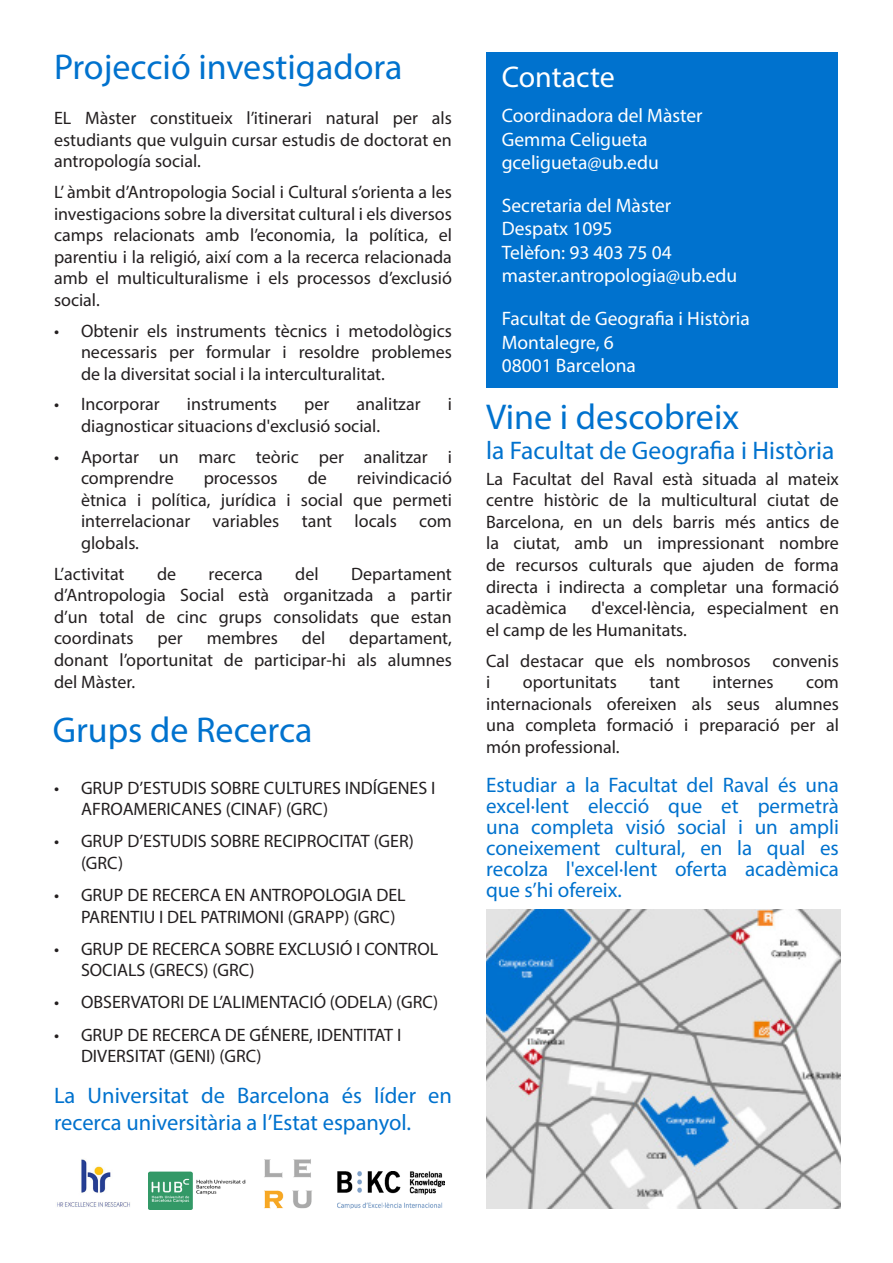
<style>
.page{position:relative;width:893px;height:1263px;background:#fff}
.page>*{position:absolute;margin:0;border:0;box-sizing:border-box;transform-origin:0 0}
.t1{font:36px "Myriad Pro";color:#0072ce}
.t2{font:30px "Myriad Pro";color:#fff}
.t3{font:25.5px "Myriad Pro";color:#0072ce}
.t4{font:22.5px/27px "Myriad Pro";color:#0072ce}
.t5{font:21px/21px "Myriad Pro";color:#0072ce;text-align:justify}
.t6{font:19.5px "Myriad Pro";color:#fff}
.t7{font:18px/21.6px "Myriad Pro";color:#231f20;text-align:justify}
</style>
<div class="page">
<div style="left:486px;top:52px;width:351px;height:335px;background:#0072ce"></div>
<img style="left:148px;top:1171px;width:98px;height:38px">
<img style="left:57px;top:1159px;width:73px;height:48px">
<img style="left:338px;top:1171px;width:107px;height:37px">
<img style="left:264px;top:1159px;width:48px;height:50px">
<img style="left:486px;top:909px;width:355px;height:300px">
<p class="t1" style="left:54px;top:45px;width:350px">Projecció investigadora</p>
<p class="t7" style="left:54px;top:107px;width:399px">EL Màster constitueix l’itinerari natural per als estudiants que vulguin cursar estudis de doctorat en antropología social.</p>
<p class="t7" style="left:54px;top:181px;width:399px">L’ àmbit d’Antropologia Social i Cultural s’orienta a les investigacions sobre la diversitat cultural i els diversos camps relacionats amb l’economia, la política, el parentiu i la religió, així com a la recerca relacionada amb el multiculturalisme i els processos d’exclusió social.</p>
<p class="t7" style="left:81px;top:319px;width:372px;text-indent:-27px">• Obtenir els instruments tècnics i metodològics necessaris per formular i resoldre problemes de la diversitat social i la interculturalitat.</p>
<p class="t7" style="left:54px;top:393px;width:107px">• Incorporar</p>
<p class="t7" style="left:187px;top:393px;width:92px">instruments</p>
<p class="t7" style="left:304px;top:393px;width:27px">per</p>
<p class="t7" style="left:357px;top:393px;width:66px">analitzar</p>
<p class="t7" style="left:448px;top:393px;width:6px">i</p>
<p class="t7" style="left:81px;top:415px;width:301px">diagnosticar situacions d'exclusió social.</p>
<p class="t7" style="left:81px;top:445px;width:372px;text-indent:-27px">• Aportar un marc teòric per analitzar i comprendre</p>
<p class="t7" style="left:81px;top:467px;width:372px;text-indent:276px">reivindicació ètnica i política, jurídica i social que permeti interrelacionar variables tant locals com globals.</p>
<p class="t7" style="left:54px;top:562px;width:72px">L’activitat</p>
<p class="t7" style="left:157px;top:562px;width:21px">de</p>
<p class="t7" style="left:209px;top:562px;width:56px">recerca</p>
<p class="t7" style="left:295px;top:562px;width:25px">del</p>
<p class="t7" style="left:204px;top:467px;width:76px">processos</p>
<p class="t7" style="left:308px;top:467px;width:21px">de</p>
<p class="t7" style="left:54px;top:562px;width:399px;text-indent:297px">Departament d’Antropologia Social està organitzada a partir d’un total de cinc grups consolidats que estan coordinats</p>
<p class="t7" style="left:54px;top:627px;width:399px;text-indent:295px">departament, donant l’oportunitat de participar-hi als alumnes del Màster.</p>
<p class="t7" style="left:158px;top:627px;width:27px">per</p>
<p class="t7" style="left:207px;top:627px;width:73px">membres</p>
<p class="t7" style="left:302px;top:627px;width:25px">del</p>
<p class="t1" style="left:53px;top:707px;width:261px">Grups de Recerca</p>
<p class="t7" style="left:81px;top:776px;width:356px;text-indent:-27px">• GRUP D’ESTUDIS SOBRE CULTURES INDÍGENES I<br>AFROAMERICANES (CINAF) (GRC)</p>
<p class="t7" style="left:81px;top:830px;width:334px;text-indent:-27px">• GRUP D’ESTUDIS SOBRE RECIPROCITAT (GER) (GRC)</p>
<p class="t7" style="left:81px;top:884px;width:326px;text-indent:-27px">• GRUP DE RECERCA EN ANTROPOLOGIA DEL<br>PARENTIU I DEL PATRIMONI (GRAPP) (GRC)</p>
<p class="t7" style="left:81px;top:938px;width:359px;text-indent:-27px">• GRUP DE RECERCA SOBRE EXCLUSIÓ I CONTROL<br>SOCIALS (GRECS) (GRC)</p>
<p class="t7" style="left:54px;top:991px;width:386px">• OBSERVATORI DE L’ALIMENTACIÓ (ODELA) (GRC)</p>
<p class="t7" style="left:81px;top:1023px;width:322px;text-indent:-27px">• GRUP DE RECERCA DE GÉNERE, IDENTITAT I<br>DIVERSITAT (GENI) (GRC)</p>
<p class="t4" style="left:54px;top:1081px;width:399px">La Universitat de Barcelona és líder en recerca universitària a l’Estat espanyol.</p>
<p class="t2" style="left:502px;top:58px;width:115px">Contacte</p>
<p class="t6" style="left:502px;top:104px;width:202px">Coordinadora del Màster</p>
<p class="t6" style="left:502px;top:127px;width:147px">Gemma Celigueta</p>
<p class="t6" style="left:502px;top:151px;width:159px">gceligueta@ub.edu</p>
<p class="t6" style="left:502px;top:193px;width:171px">Secretaria del Màster</p>
<p class="t6" style="left:502px;top:217px;width:112px">Despatx 1095</p>
<p class="t6" style="left:502px;top:240px;width:172px">Telèfon: 93 403 75 04</p>
<p class="t6" style="left:502px;top:264px;width:237px">master.antropologia@ub.edu</p>
<p class="t6" style="left:502px;top:307px;width:250px">Facultat de Geografia i Història</p>
<p class="t6" style="left:502px;top:330px;width:114px">Montalegre, 6</p>
<p class="t6" style="left:502px;top:353px;width:136px">08001 Barcelona</p>
<p class="t1" style="left:486px;top:394px;width:254px">Vine i descobreix</p>
<p class="t3" style="left:486px;top:435px;width:350px">la Facultat de Geografia i Història</p>
<p class="t7" style="left:486px;top:468px;width:354px">La Facultat del Raval està situada al mateix centre històric de la multicultural ciutat de Barcelona, en un dels barris més antics de la ciutat, amb un impressionant nombre de recursos culturals que ajuden de forma directa i indirecta a completar una formació acadèmica</p>
<p class="t7" style="left:486px;top:597px;width:354px;text-indent:105px">d'excel·lència, especialment en el camp de les Humanitats.</p>
<p class="t7" style="left:486px;top:649px;width:354px">Cal destacar que els nombrosos convenis i</p>
<p class="t7" style="left:523px;top:671px;width:96px">oportunitats</p>
<p class="t7" style="left:649px;top:671px;width:32px">tant</p>
<p class="t7" style="left:712px;top:671px;width:63px">internes</p>
<p class="t7" style="left:486px;top:671px;width:354px;text-indent:320px">com internacionals ofereixen als seus alumnes una completa formació i preparació per al món professional.</p>
<p class="t5" style="left:486px;top:774px;width:354px">Estudiar a la Facultat del Raval és una excel·lent elecció que et permetrà una completa visió social i un ampli coneixement cultural, en la qual es recolza l'excel·lent oferta acadèmica que s’hi ofereix.</p>
</div>
